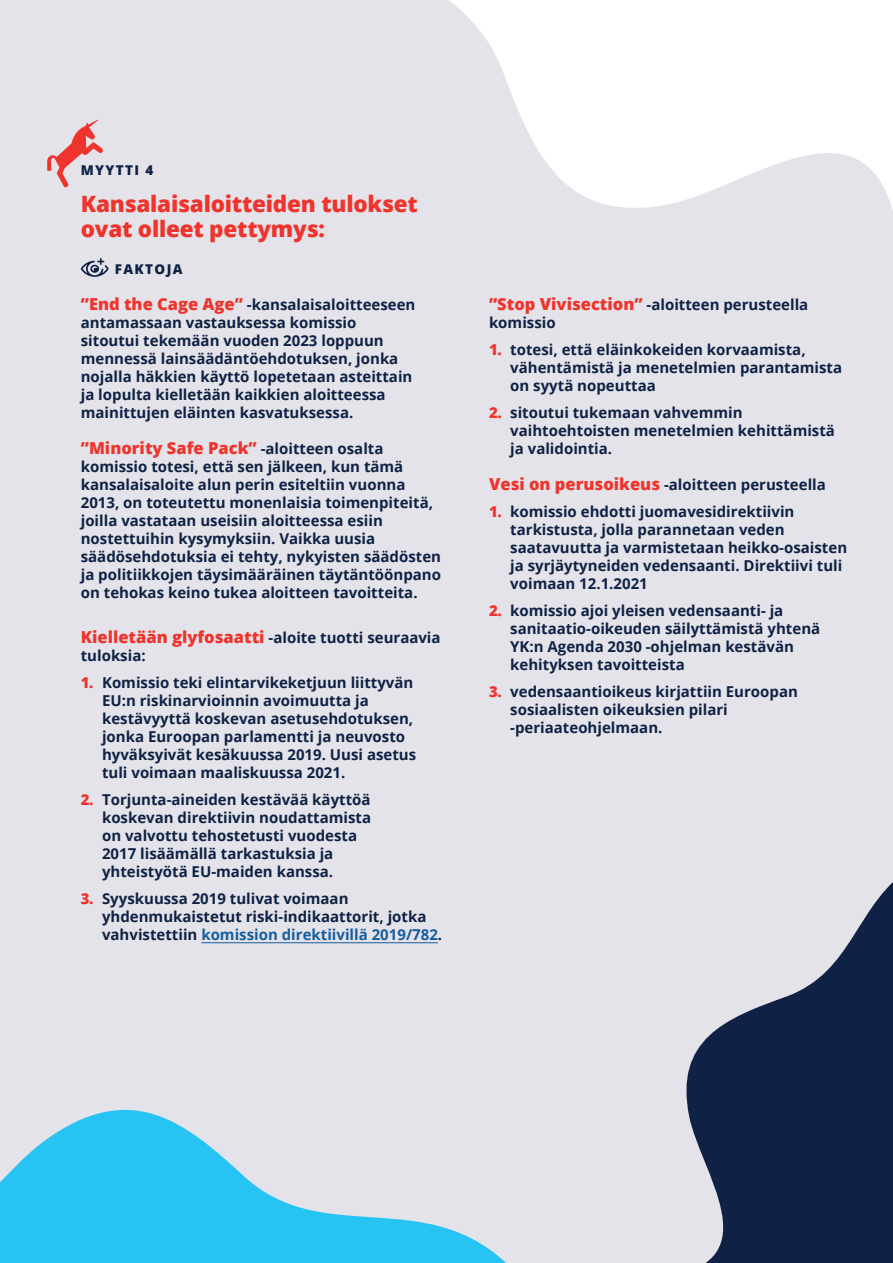
<style>
.page{position:relative;width:893px;height:1263px;background:#e4e3e9}
.page>*{position:absolute;margin:0;border:0;box-sizing:border-box;transform-origin:0 0}
.t1{font:800 22.5px/25.5px "Open Sans";letter-spacing:-.01em;color:#ee342d}
.t2{font:800 16.5px "Open Sans";color:#ee342d}
.t3{font:700 15px/18px "Open Sans";color:#0f2245}
.t4{font:800 13.5px "Open Sans";letter-spacing:.1em;color:#0f2245}
.s1{font-weight:800;font-size:16.5px;color:#ee342d}
.s2{font-weight:700;font-size:15px;color:#0f2245}
.s3{font-weight:800;color:#ee342d}
.s4{color:#175d9e}
</style>
<div class="page">
<svg style="left:0;top:1077px;width:525px;height:186px;background:#90d4ed"></svg>
<svg style="left:553px;top:865px;width:340px;height:398px;background:#8f95a7"></svg>
<svg style="left:327px;top:0;width:566px;height:343px;fill:#e4e3e9"></svg>
<hr style="left:201px;top:942px;width:237px;height:1px;background:#175d9e">
<svg style="left:81px;top:258px;width:28px;height:19px"></svg>
<svg style="left:47px;top:120px;width:56px;height:68px;background:#e6b5b8"></svg>
<p class="t4" style="left:81px;top:159px;width:74px">MYYTTI 4</p>
<p class="t1" style="left:81px;top:190px;width:339px">Kansalaisaloitteiden tulokset ovat olleet pettymys:</p>
<p class="t4" style="left:115px;top:258px;width:69px">FAKTOJA</p>
<p class="t3" style="left:81px;top:295px;width:336px"><span class="s1">”End the Cage Age”</span> -kansalaisaloitteeseen antamassaan vastauksessa komissio sitoutui tekemään vuoden 2023 loppuun mennessä lainsäädäntöehdotuksen, jonka nojalla häkkien käyttö lopetetaan asteittain ja lopulta kielletään kaikkien aloitteessa mainittujen eläinten kasvatuksessa.</p>
<p class="t2" style="left:81px;top:435px;width:304px">”Minority Safe Pack” <span class="s2">-aloitteen osalta</span></p>
<p class="t3" style="left:81px;top:457px;width:362px">komissio totesi, että sen jälkeen, kun tämä kansalaisaloite alun perin esiteltiin vuonna 2013, on toteutettu monenlaisia toimenpiteitä, joilla vastataan useisiin aloitteessa esiin nostettuihin kysymyksiin. Vaikka uusia säädösehdotuksia ei tehty, nykyisten säädösten ja politiikkojen täysimääräinen täytäntöönpano on tehokas keino tukea aloitteen tavoitteita.</p>
<p class="t3" style="left:81px;top:628px;width:361px"><span class="s1">Kielletään glyfosaatti</span> -aloite tuotti seuraavia tuloksia:</p>
<p class="t3" style="left:102px;top:673px;width:316px;text-indent:-21px"><span class="s3">1.</span> Komissio teki elintarvikeketjuun liittyvän EU:n riskinarvioinnin avoimuutta ja kestävyyttä koskevan asetusehdotuksen, jonka Euroopan parlamentti ja neuvosto hyväksyivät kesäkuussa 2019. Uusi asetus tuli voimaan maaliskuussa 2021.</p>
<p class="t3" style="left:102px;top:790px;width:271px;text-indent:-21px"><span class="s3">2.</span> Torjunta-aineiden kestävää käyttöä koskevan direktiivin noudattamista on valvottu tehostetusti vuodesta 2017 lisäämällä tarkastuksia ja yhteistyötä EU-maiden kanssa.</p>
<p class="t3" style="left:102px;top:889px;width:342px;text-indent:-21px"><span class="s3">3.</span> Syyskuussa 2019 tulivat voimaan yhdenmukaistetut riski-indikaattorit, jotka vahvistettiin <span class="s4">komission direktiivillä 2019/782</span>.</p>
<p class="t3" style="left:489px;top:295px;width:321px"><span class="s1">”Stop Vivisection”</span> -aloitteen perusteella komissio</p>
<p class="t3" style="left:510px;top:340px;width:333px;text-indent:-21px"><span class="s3">1.</span> totesi, että eläinkokeiden korvaamista, vähentämistä ja menetelmien parantamista on syytä nopeuttaa</p>
<p class="t3" style="left:510px;top:403px;width:326px;text-indent:-21px"><span class="s3">2.</span> sitoutui tukemaan vahvemmin vaihtoehtoisten menetelmien kehittämistä ja validointia.</p>
<p class="t3" style="left:489px;top:475px;width:338px"><span class="s1">Vesi on perusoikeus</span> -aloitteen perusteella</p>
<p class="t3" style="left:510px;top:502px;width:338px;text-indent:-21px"><span class="s3">1.</span> komissio ehdotti juomavesidirektiivin tarkistusta, jolla parannetaan veden saatavuutta ja varmistetaan heikko-osaisten ja syrjäytyneiden vedensaanti. Direktiivi tuli voimaan 12.1.2021</p>
<p class="t3" style="left:510px;top:601px;width:311px;text-indent:-21px"><span class="s3">2.</span> komissio ajoi yleisen vedensaanti- ja sanitaatio-oikeuden säilyttämistä yhtenä YK:n Agenda 2030 -ohjelman kestävän kehityksen tavoitteista</p>
<p class="t3" style="left:510px;top:682px;width:289px;text-indent:-21px"><span class="s3">3.</span> vedensaantioikeus kirjattiin Euroopan sosiaalisten oikeuksien pilari -periaateohjelmaan.</p>
</div>
